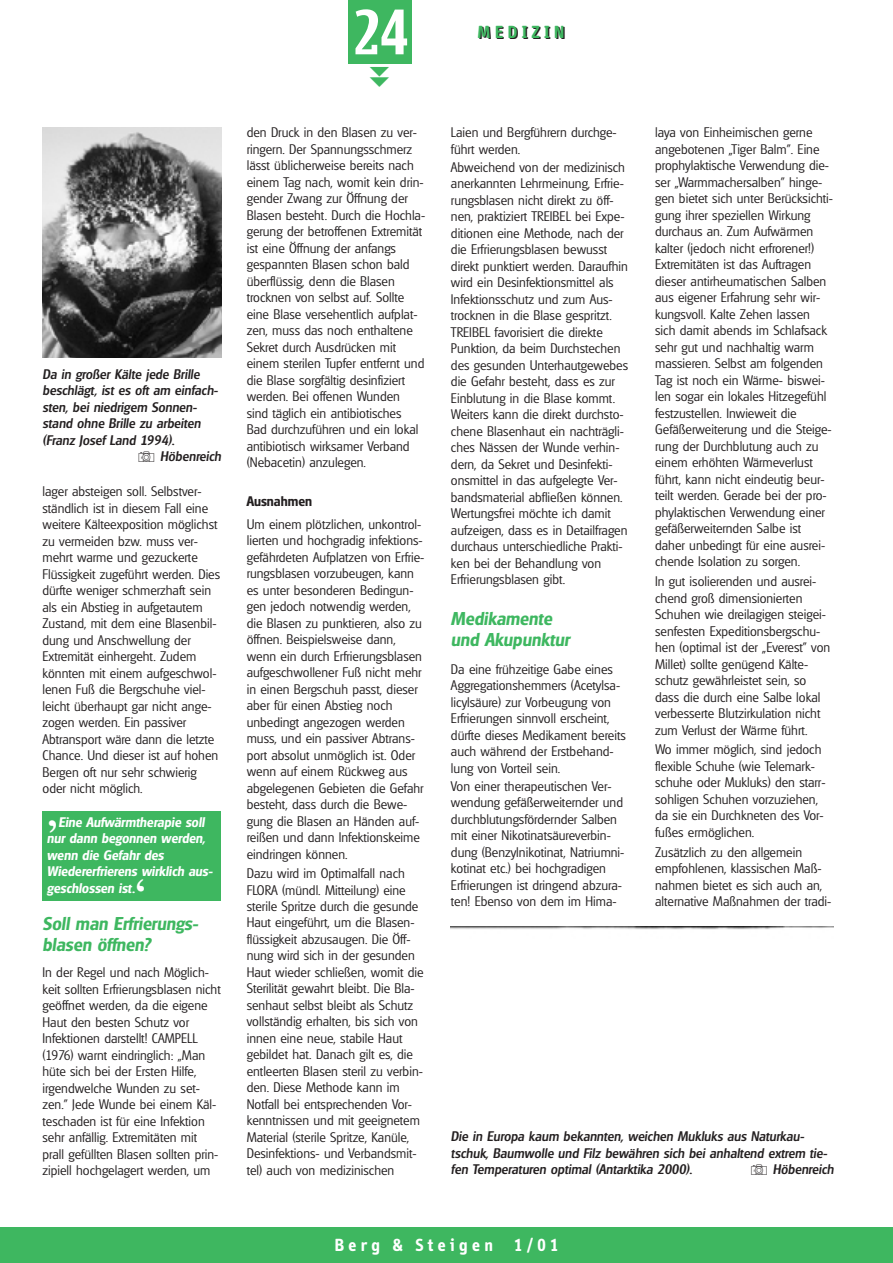
<style>
.page{position:relative;width:893px;height:1263px;background:#fff}
.page>*{position:absolute;margin:0;border:0;box-sizing:border-box;transform-origin:0 0}
.t1{font:54px "Techno";color:#fff}
.t2{font:700 45px "Garamond";color:#fff}
.t3{font:italic 600 18px/21px "Glasgow";color:#3eb760}
.t4{font:700 18px "Info";letter-spacing:.245em;color:#fff}
.t5{font:700 18px "Info";letter-spacing:.245em;color:#231f20}
.t6{font:300 13.5px/16.5px "Glasgow";color:#231f20}
.t7{font:italic 500 13.5px/16.5px "Glasgow";color:#231f20}
.t8{font:italic 600 13.5px/16.5px "Glasgow";color:#fff}
.t9{font:600 13.5px "Glasgow";color:#231f20}
</style>
<div class="page">
<div style="left:43px;top:811px;width:178px;height:90px;background:#3eb760"></div>
<div style="left:1px;top:1227px;width:891px;height:35px;background:#3eb760"></div>
<div style="left:348px;top:0;width:64px;height:64px;background:#3eb760"></div>
<img style="left:43px;top:128px;width:178px;height:229px">
<img style="left:451px;top:927px;width:382px;height:3px">
<h1 class="t1" style="left:354px;top:0;width:55px">24</h1>
<h3 class="t5" style="left:479px;top:26px;width:88px">MEDIZIN</h3>
<p class="t7" style="left:43px;top:367px;width:159px">Da in großer Kälte jede Brille</p>
<p class="t7" style="left:43px;top:383px;width:177px">beschlägt, ist es oft am einfach-</p>
<p class="t7" style="left:43px;top:400px;width:156px">sten, bei niedrigem Sonnen-</p>
<p class="t7" style="left:43px;top:416px;width:160px">stand ohne Brille zu arbeiten</p>
<p class="t7" style="left:43px;top:433px;width:133px">(Franz Josef Land 1994).</p>
<p class="t7" style="left:160px;top:449px;width:62px">Höbenreich</p>
<p class="t6" style="left:43px;top:484px;width:179px">lager absteigen soll. Selbstver&shy;ständlich ist in diesem Fall eine weitere Kälteexposition möglichst zu vermeiden bzw. muss ver&shy;mehrt warme und gezuckerte<br>Flüssigkeit zugeführt werden. Dies dürfte weniger schmerzhaft sein als ein Abstieg in aufgetautem<br>Zustand, mit dem eine Blasenbil&shy;dung und Anschwellung der<br>Extremität einhergeht. Zudem könnten mit einem aufgeschwol&shy;lenen Fuß die Bergschuhe viel&shy;leicht überhaupt gar nicht ange&shy;zogen werden. Ein passiver<br>Abtransport wäre dann die letzte<br>Chance. Und dieser ist auf hohen<br>Bergen oft nur sehr schwierig oder nicht möglich.</p>
<h2 class="t2" style="left:47px;top:817px;width:13px">’</h2>
<p class="t8" style="left:47px;top:815px;width:167px;text-indent:12px">Eine Aufwärmtherapie soll nur dann begonnen werden, wenn die Gefahr des<br>Wiedererfrierens wirklich aus&shy;geschlossen ist.</p>
<h2 class="t2" style="left:135px;top:876px;width:13px">‘</h2>
<h3 class="t3" style="left:43px;top:915px;width:157px">Soll man Erfrierungs&shy;blasen öffnen?</h3>
<p class="t6" style="left:43px;top:965px;width:180px">In der Regel und nach Möglich&shy;keit sollten Erfrierungsblasen nicht geöffnet werden, da die eigene<br>Haut den besten Schutz vor<br>Infektionen darstellt! CAMPELL (1976) warnt eindringlich: „Man hüte sich bei der Ersten Hilfe, irgendwelche Wunden zu set&shy;zen." Jede Wunde bei einem Käl&shy;teschaden ist für eine Infektion sehr anfällig. Extremitäten mit prall gefüllten Blasen sollten prin&shy;zipiell hochgelagert werden, um</p>
<p class="t6" style="left:247px;top:125px;width:180px">den Druck in den Blasen zu ver&shy;ringern. Der Spannungsschmerz lässt üblicherweise bereits nach einem Tag nach, womit kein drin&shy;gender Zwang zur Öffnung der<br>Blasen besteht. Durch die Hochla&shy;gerung der betroffenen Extremität ist eine Öffnung der anfangs gespannten Blasen schon bald überflüssig, denn die Blasen trocknen von selbst auf. Sollte eine Blase versehentlich aufplat&shy;zen, muss das noch enthaltene<br>Sekret durch Ausdrücken mit einem sterilen Tupfer entfernt und die Blase sorgfältig desinfiziert werden. Bei offenen Wunden<br>sind täglich ein antibiotisches<br>Bad durchzuführen und ein lokal antibiotisch wirksamer Verband (Nebacetin) anzulegen.</p>
<p class="t9" style="left:247px;top:496px;width:67px">Ausnahmen</p>
<p class="t6" style="left:247px;top:517px;width:179px">Um einem plötzlichen, unkontrol&shy;lierten und hochgradig infektions&shy;gefährdeten Aufplatzen von Erfrie&shy;rungsblasen vorzubeugen, kann es unter besonderen Bedingun&shy;gen jedoch notwendig werden, die Blasen zu punktieren, also zu öffnen. Beispielsweise dann, wenn ein durch Erfrierungsblasen aufgeschwollener Fuß nicht mehr in einen Bergschuh passt, dieser aber für einen Abstieg noch unbedingt angezogen werden muss, und ein passiver Abtrans&shy;port absolut unmöglich ist. Oder wenn auf einem Rückweg aus abgelegenen Gebieten die Gefahr besteht, dass durch die Bewe&shy;gung die Blasen an Händen auf&shy;reißen und dann Infektionskeime eindringen können.</p>
<p class="t6" style="left:247px;top:866px;width:178px">Dazu wird im Optimalfall nach<br>FLORA (mündl. Mitteilung) eine sterile Spritze durch die gesunde<br>Haut eingeführt, um die Blasen&shy;flüssigkeit abzusaugen. Die Öff&shy;nung wird sich in der gesunden<br>Haut wieder schließen, womit die<br>Sterilität gewahrt bleibt. Die Bla&shy;senhaut selbst bleibt als Schutz vollständig erhalten, bis sich von innen eine neue, stabile Haut gebildet hat. Danach gilt es, die entleerten Blasen steril zu verbin&shy;den. Diese Methode kann im<br>Notfall bei entsprechenden Vor&shy;kenntnissen und mit geeignetem<br>Material (sterile Spritze, Kanüle,<br>Desinfektions- und Verbandsmit&shy;tel) auch von medizinischen</p>
<p class="t6" style="left:451px;top:125px;width:167px">Laien und Bergführern durchge&shy;führt werden.</p>
<p class="t6" style="left:451px;top:160px;width:179px">Abweichend von der medizinisch anerkannten Lehrmeinung, Erfrie&shy;rungsblasen nicht direkt zu öff&shy;nen, praktiziert TREIBEL bei Expe&shy;ditionen eine Methode, nach der die Erfrierungsblasen bewusst direkt punktiert werden. Daraufhin wird ein Desinfektionsmittel als<br>Infektionsschutz und zum Aus&shy;trocknen in die Blase gespritzt.<br>TREIBEL favorisiert die direkte<br>Punktion, da beim Durchstechen des gesunden Unterhautgewebes die Gefahr besteht, dass es zur<br>Einblutung in die Blase kommt.<br>Weiters kann die direkt durchsto&shy;chene Blasenhaut ein nachträgli&shy;ches Nässen der Wunde verhin&shy;dern, da Sekret und Desinfekti&shy;onsmittel in das aufgelegte Ver&shy;bandsmaterial abfließen können.<br>Wertungsfrei möchte ich damit aufzeigen, dass es in Detailfragen durchaus unterschiedliche Prakti&shy;ken bei der Behandlung von<br>Erfrierungsblasen gibt.</p>
<h3 class="t3" style="left:451px;top:610px;width:120px">Medikamente und Akupunktur</h3>
<p class="t6" style="left:451px;top:662px;width:176px">Da eine frühzeitige Gabe eines<br>Aggregationshemmers (Acetylsa&shy;licylsäure) zur Vorbeugung von<br>Erfrierungen sinnvoll erscheint, dürfte dieses Medikament bereits auch während der Erstbehand&shy;lung von Vorteil sein.</p>
<p class="t6" style="left:451px;top:779px;width:175px">Von einer therapeutischen Ver&shy;wendung gefäßerweiternder und durchblutungsfördernder Salben mit einer Nikotinatsäureverbin&shy;dung (Benzylnikotinat, Natriumni&shy;kotinat etc.) bei hochgradigen<br>Erfrierungen ist dringend abzura&shy;ten! Ebenso von dem im Hima-</p>
<p class="t6" style="left:655px;top:125px;width:179px">laya von Einheimischen gerne angebotenen „Tiger Balm". Eine prophylaktische Verwendung die&shy;ser „Warmmachersalben" hinge&shy;gen bietet sich unter Berücksichti&shy;gung ihrer speziellen Wirkung durchaus an. Zum Aufwärmen kalter (jedoch nicht erfrorener!)<br>Extremitäten ist das Auftragen dieser antirheumatischen Salben aus eigener Erfahrung sehr wir&shy;kungsvoll. Kalte Zehen lassen sich damit abends im Schlafsack sehr gut und nachhaltig warm massieren. Selbst am folgenden<br>Tag ist noch ein Wärme- biswei&shy;len sogar ein lokales Hitzegefühl festzustellen. Inwieweit die<br>Gefäßerweiterung und die Steige&shy;rung der Durchblutung auch zu einem erhöhten Wärmeverlust führt, kann nicht eindeutig beur&shy;teilt werden. Gerade bei der pro&shy;phylaktischen Verwendung einer gefäßerweiternden Salbe ist daher unbedingt für eine ausrei&shy;chende Isolation zu sorgen.</p>
<p class="t6" style="left:655px;top:574px;width:177px">In gut isolierenden und ausrei&shy;chend groß dimensionierten<br>Schuhen wie dreilagigen steigei&shy;senfesten Expeditionsbergschu&shy;hen (optimal ist der „Everest" von<br>Millet) sollte genügend Kälte&shy;schutz gewährleistet sein, so dass die durch eine Salbe lokal verbesserte Blutzirkulation nicht zum Verlust der Wärme führt.</p>
<p class="t6" style="left:655px;top:743px;width:172px">Wo immer möglich, sind jedoch flexible Schuhe (wie Telemark&shy;schuhe oder Mukluks) den starr&shy;sohligen Schuhen vorzuziehen, da sie ein Durchkneten des Vor&shy;fußes ermöglichen.</p>
<p class="t6" style="left:655px;top:845px;width:177px">Zusätzlich zu den allgemein empfohlenen, klassischen Maß&shy;nahmen bietet es sich auch an, alternative Maßnahmen der tradi-</p>
<p class="t7" style="left:451px;top:1129px;width:378px">Die in Europa kaum bekannten, weichen Mukluks aus Naturkau&shy;tschuk, Baumwolle und Filz bewähren sich bei anhaltend extrem tie&shy;fen Temperaturen optimal (Antarktika 2000).</p>
<p class="t7" style="left:772px;top:1162px;width:62px">Höbenreich</p>
<h3 class="t4" style="left:334px;top:1238px;width:226px">Berg &amp; Steigen 1/01</h3>
</div>
